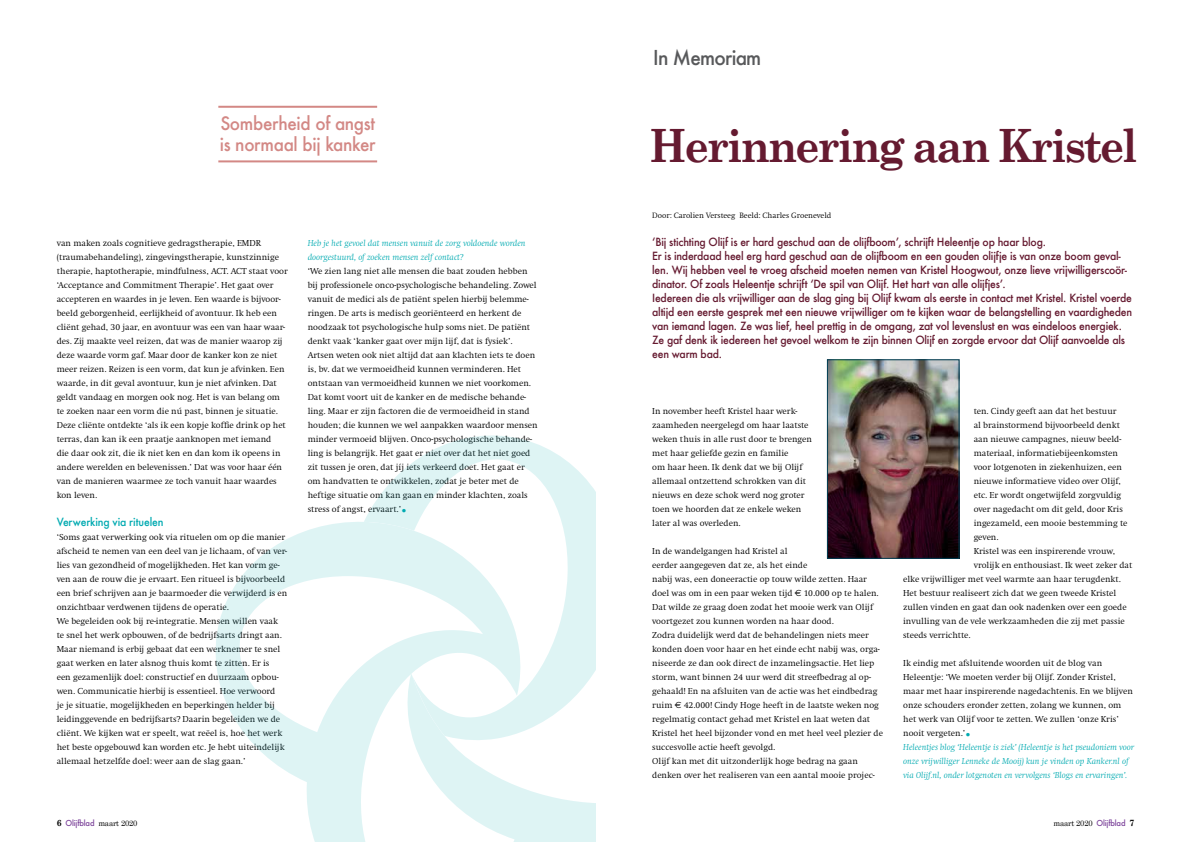
<style>
.page{position:relative;width:1191px;height:842px;background:#fff}
.page>*{position:absolute;margin:0;border:0;box-sizing:border-box;transform-origin:0 0}
.t1{font:700 46px "Century Schoolbook";letter-spacing:-.055em;color:#651a30;scale:.94 1}
.t2{font:700 22px "Century Schoolbook";color:#00aab1;scale:.95 1}
.t3{font:500 20px "Futura";letter-spacing:-.04em;color:#58595b;scale:.95 1}
.t4{font:500 18px/21px "Futura";letter-spacing:-.02em;color:#d38885;scale:.95 1}
.t5{font:500 11px/14px "Futura";letter-spacing:-.02em;color:#651a30;scale:.95 1}
.t6{font:500 11px "Futura";letter-spacing:-.01em;color:#00aab1;scale:.95 1}
.t7{font:300 9px/14px "Swift";color:#000}
.t8{font:italic 300 9px/14px "Swift";color:#00aab1}
.t9{font:300 8px "Swift";color:#000}
.t10{font:500 8px "Futura";letter-spacing:-.02em;color:#7c439a;scale:.95 1}
.t11{font:8px "Century Schoolbook";letter-spacing:-.02em;color:#000;scale:.95 1}
.s1{font-family:"Euro Sans";font-weight:400}
.s2{font-family:"Century Schoolbook";font-weight:700;font-size:9px;color:#000}
.s3{font-family:"Century Schoolbook";font-weight:400;color:#000}
.s4{font-family:"Futura";font-weight:500;color:#7c439a}
.s5{font-weight:700;font-size:9px}
</style>
<div class="page">
<img style="left:829px;top:361px;width:128px;height:196px">
<div style="left:827px;top:359px;width:132px;height:200px;border:1px solid #003e54"></div>
<hr style="left:218px;top:106px;width:159px;height:2px;background:#d38885">
<hr style="left:218px;top:160px;width:159px;height:2px;background:#d38885">
<svg style="left:365px;top:435px;width:230px;height:85px"></svg>
<svg style="left:215px;top:520px;width:380px;height:322px"></svg>
<h3 class="t4" style="left:220px;top:112px;width:165px">Somberheid of angst is normaal bij kanker</h3>
<p class="t7" style="left:57px;top:236px;width:233px">van maken zoals cognitieve gedragstherapie, EMDR (traumabehandeling), zingevingstherapie, kunstzinnige therapie, haptotherapie, mindfulness, ACT. ACT staat voor ‘Acceptance and Commitment Therapie’. Het gaat over accepteren en waardes in je leven. Een waarde is bijvoor&shy;beeld geborgenheid, eerlijkheid of avontuur. Ik heb een cliënt gehad, 30 jaar, en avontuur was een van haar waar&shy;des. Zij maakte veel reizen, dat was de manier waarop zij deze waarde vorm gaf. Maar door de kanker kon ze niet meer reizen. Reizen is een vorm, dat kun je afvinken. Een waarde, in dit geval avontuur, kun je niet afvinken. Dat geldt vandaag en morgen ook nog. Het is van belang om te zoeken naar een vorm die nú past, binnen je situatie.<br>Deze cliënte ontdekte ‘als ik een kopje koffie drink op het terras, dan kan ik een praatje aanknopen met iemand<br>die daar ook zit, die ik niet ken en dan kom ik opeens in andere werelden en belevenissen.’ Dat was voor haar één van de manieren waarmee ze toch vanuit haar waardes kon leven.</p>
<p class="t6" style="left:57px;top:514px;width:114px">Verwerking via rituelen</p>
<p class="t7" style="left:57px;top:530px;width:232px">‘Soms gaat verwerking ook via rituelen om op die manier afscheid te nemen van een deel van je lichaam, of van ver&shy;lies van gezondheid of mogelijkheden. Het kan vorm ge&shy;ven aan de rouw die je ervaart. Een ritueel is bijvoorbeeld een brief schrijven aan je baarmoeder die verwijderd is en onzichtbaar verdwenen tijdens de operatie.<br>We begeleiden ook bij re-integratie. Mensen willen vaak te snel het werk opbouwen, of de bedrijfsarts dringt aan.<br>Maar niemand is erbij gebaat dat een werknemer te snel gaat werken en later alsnog thuis komt te zitten. Er is<br>een gezamenlijk doel: constructief en duurzaam opbou&shy;wen. Communicatie hierbij is essentieel. Hoe verwoord<br>je je situatie, mogelijkheden en beperkingen helder bij leidinggevende en bedrijfsarts? Daarin begeleiden we de cliënt. We kijken wat er speelt, wat reëel is, hoe het werk het beste opgebouwd kan worden etc. Je hebt uiteindelijk allemaal hetzelfde doel: weer aan de slag gaan.’</p>
<p class="t8" style="left:308px;top:236px;width:219px">Heb je het gevoel dat mensen vanuit de zorg voldoende worden doorgestuurd, of zoeken mensen zelf contact?</p>
<p class="t7" style="left:308px;top:264px;width:232px">‘We zien lang niet alle mensen die baat zouden hebben bij professionele onco-psychologische behandeling. Zowel vanuit de medici als de patiënt spelen hierbij belemme&shy;ringen. De arts is medisch georiënteerd en herkent de noodzaak tot psychologische hulp soms niet. De patiënt denkt vaak ‘kanker gaat over mijn lijf, dat is fysiek’.<br>Artsen weten ook niet altijd dat aan klachten iets te doen is, bv. dat we vermoeidheid kunnen verminderen. Het ontstaan van vermoeidheid kunnen we niet voorkomen.<br>Dat komt voort uit de kanker en de medische behande&shy;ling. Maar er zijn factoren die de vermoeidheid in stand houden; die kunnen we wel aanpakken waardoor mensen minder vermoeid blijven. Onco-psychologische behande&shy;ling is belangrijk. Het gaat er niet over dat het niet goed zit tussen je oren, dat jíj iets verkeerd doet. Het gaat er om handvatten te ontwikkelen, zodat je beter met de heftige situatie om kan gaan en minder klachten, zoals stress of angst, ervaart.’</p>
<h2 class="t2" style="left:401px;top:491px;width:8px">.</h2>
<h3 class="t3" style="left:653px;top:44px;width:115px">In Memoriam</h3>
<h1 class="t1" style="left:649px;top:118px;width:521px">Herinnering aan Kristel</h1>
<p class="t9" style="left:652px;top:211px;width:181px">Door: Carolien Versteeg Beeld: Charles Groeneveld</p>
<p class="t5" style="left:652px;top:235px;width:507px">‘Bij stichting Olijf is er hard geschud aan de olijfboom’, schrijft Heleentje op haar blog.<br>Er is inderdaad heel erg hard geschud aan de olijfboom en een gouden olijfje is van onze boom geval&shy;len. Wij hebben veel te vroeg afscheid moeten nemen van Kristel Hoogwout, onze lieve vrijwilligerscoör&shy;dinator. Of zoals Heleentje schrijft ‘De spil van Olijf. Het hart van alle olijfjes’.<br>Iedereen die als vrijwilliger aan de slag ging bij Olijf kwam als eerste in contact met Kristel. Kristel voerde altijd een eerste gesprek met een nieuwe vrijwilliger om te kijken waar de belangstelling en vaardigheden van iemand lagen. Ze was lief, heel prettig in de omgang, zat vol levenslust en was eindeloos energiek.<br>Ze gaf denk ik iedereen het gevoel welkom te zijn binnen Olijf en zorgde ervoor dat Olijf aanvoelde als een warm bad.</p>
<p class="t7" style="left:652px;top:404px;width:161px">In november heeft Kristel haar werk&shy;zaamheden neergelegd om haar laatste weken thuis in alle rust door te brengen met haar geliefde gezin en familie<br>om haar heen. Ik denk dat we bij Olijf allemaal ontzettend schrokken van dit nieuws en deze schok werd nog groter toen we hoorden dat ze enkele weken later al was overleden.</p>
<p class="t7" style="left:652px;top:544px;width:232px">In de wandelgangen had Kristel al<br>eerder aangegeven dat ze, als het einde<br>nabij was, een doneeractie op touw wilde zetten. Haar doel was om in een paar weken tijd <span class="s1">€</span> 10.000 op te halen.<br>Dat wilde ze graag doen zodat het mooie werk van Olijf voortgezet zou kunnen worden na haar dood.<br>Zodra duidelijk werd dat de behandelingen niets meer konden doen voor haar en het einde echt nabij was, orga&shy;niseerde ze dan ook direct de inzamelingsactie. Het liep storm, want binnen 24 uur werd dit streefbedrag al op&shy;gehaald! En na afsluiten van de actie was het eindbedrag ruim <span class="s1">€</span> 42.000! Cindy Hoge heeft in de laatste weken nog regelmatig contact gehad met Kristel en laat weten dat Kristel het heel bijzonder vond en met heel veel plezier de succesvolle actie heeft gevolgd.<br>Olijf kan met dit uitzonderlijk hoge bedrag na gaan denken over het realiseren van een aantal mooie projec-</p>
<p class="t7" style="left:973px;top:404px;width:144px">ten. Cindy geeft aan dat het bestuur</p>
<p class="t7" style="left:973px;top:418px;width:148px">al brainstormend bijvoorbeeld denkt</p>
<p class="t7" style="left:973px;top:432px;width:149px">aan nieuwe campagnes, nieuw beeld-</p>
<p class="t7" style="left:973px;top:446px;width:146px">materiaal, informatiebijeenkomsten</p>
<p class="t7" style="left:973px;top:460px;width:150px">voor lotgenoten in ziekenhuizen, een</p>
<p class="t7" style="left:973px;top:474px;width:149px">nieuwe informatieve video over Olijf,</p>
<p class="t7" style="left:973px;top:488px;width:149px">etc. Er wordt ongetwijfeld zorgvuldig</p>
<p class="t7" style="left:973px;top:502px;width:151px">over nagedacht om dit geld, door Kris</p>
<p class="t7" style="left:973px;top:516px;width:155px">ingezameld, een mooie bestemming te</p>
<p class="t7" style="left:973px;top:530px;width:26px">geven.</p>
<p class="t7" style="left:973px;top:544px;width:143px">Kristel was een inspirerende vrouw,</p>
<p class="t7" style="left:973px;top:558px;width:160px">vrolijk en enthousiast. Ik weet zeker dat</p>
<p class="t7" style="left:903px;top:572px;width:219px">elke vrijwilliger met veel warmte aan haar terugdenkt.</p>
<p class="t7" style="left:903px;top:586px;width:215px">Het bestuur realiseert zich dat we geen tweede Kristel</p>
<p class="t7" style="left:903px;top:600px;width:225px">zullen vinden en gaat dan ook nadenken over een goede</p>
<p class="t7" style="left:903px;top:614px;width:223px">invulling van de vele werkzaamheden die zij met passie</p>
<p class="t7" style="left:903px;top:628px;width:69px">steeds verrichtte.</p>
<p class="t7" style="left:903px;top:656px;width:231px">Ik eindig met afsluitende woorden uit de blog van Heleentje: ‘We moeten verder bij Olijf. Zonder Kristel, maar met haar inspirerende nagedachtenis. En we blijven onze schouders eronder zetten, zolang we kunnen, om het werk van Olijf voor te zetten. We zullen ‘onze Kris’ nooit vergeten.’</p>
<h2 class="t2" style="left:965px;top:715px;width:8px">.</h2>
<p class="t8" style="left:903px;top:740px;width:233px">Heleentjes blog ‘Heleentje is ziek’ (Heleentje is het pseudoniem voor onze vrijwilliger Lenneke de Mooij) kun je vinden op Kanker.nl of via Olijf.nl, onder lotgenoten en vervolgens ‘Blogs en ervaringen’.</p>
<p class="t10" style="left:57px;top:818px;width:87px"><span class="s2">6</span> Olijfblad <span class="s3">maart 2020</span></p>
<p class="t11" style="left:1053px;top:818px;width:87px">maart 2020 <span class="s4">Olijfblad</span> <span class="s5">7</span></p>
</div>
